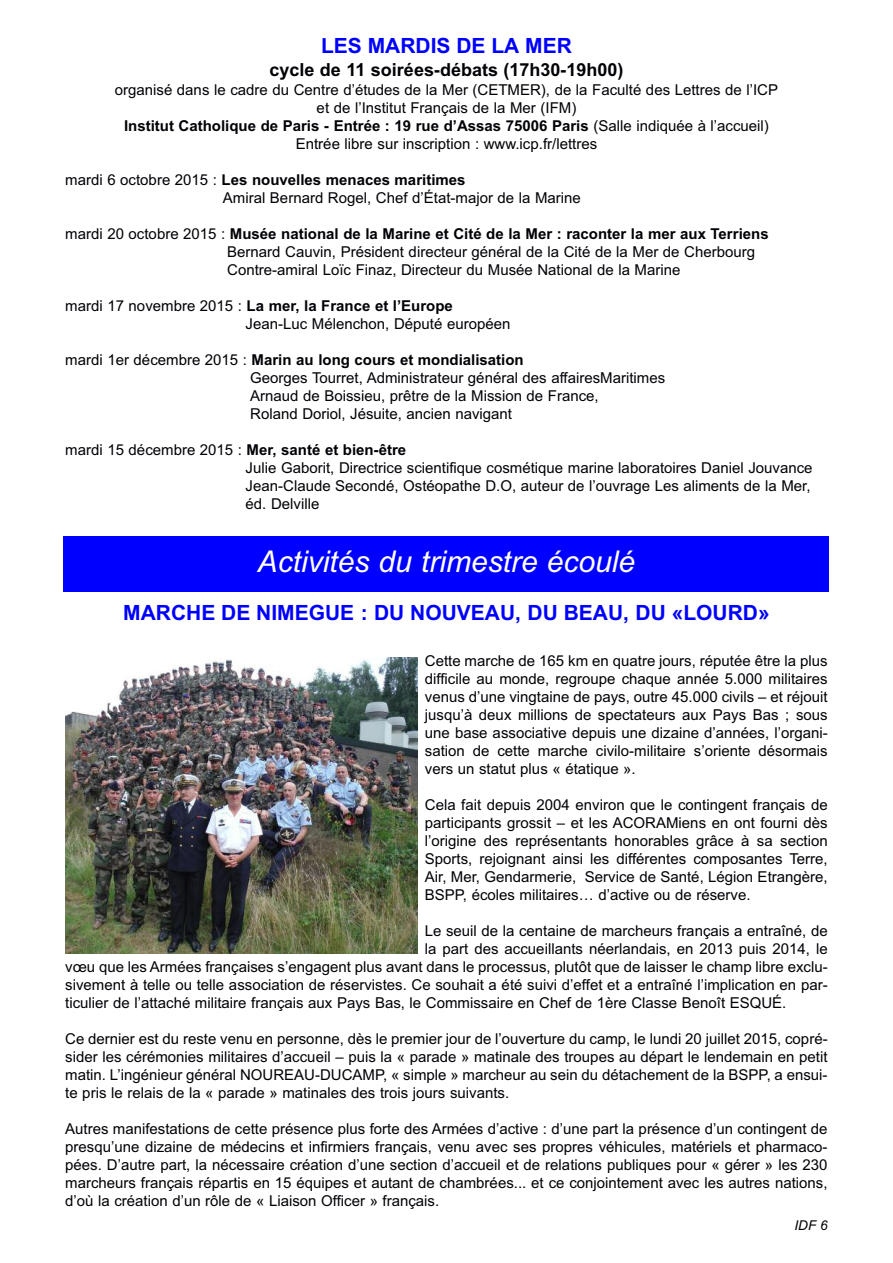
<style>
.page{position:relative;width:893px;height:1263px;background:#fff}
.page>*{position:absolute;margin:0;border:0;box-sizing:border-box;transform-origin:0 0}
.t1{font:italic 30px "Arial";color:#fff}
.t2{font:700 21px "Arial";color:#00f}
.t3{font:700 18px "Arial";color:#000006}
.t4{font:15px/18px "Arial";color:#000006}
.t5{font:italic 13.5px "Arial";color:#000006}
.s1{font-weight:700}
</style>
<div class="page">
<div style="left:64px;top:536px;width:765px;height:56px;background:#00f"></div>
<img style="left:65px;top:657px;width:352px;height:296px">
<h2 class="t2" style="left:321px;top:33px;width:252px">LES MARDIS DE LA MER</h2>
<p class="t3" style="left:269px;top:59px;width:356px">cycle de 11 soirées-débats (17h30-19h00)</p>
<p class="t4" style="left:115px;top:81px;width:665px;text-align:center">organisé dans le cadre du Centre d’études de la Mer (CETMER), de la Faculté des Lettres de l’ICP et de l’Institut Français de la Mer (IFM)<br><span class="s1">Institut Catholique de Paris - Entrée : 19 rue d’Assas 75006 Paris</span> (Salle indiquée à l’accueil)<br>Entrée libre sur inscription : www.icp.fr/lettres</p>
<p class="t4" style="left:223px;top:171px;width:360px;text-indent:-158px">mardi 6 octobre 2015 : <span class="s1">Les nouvelles menaces maritimes<br></span>Amiral Bernard Rogel, Chef d’État-major de la Marine</p>
<p class="t4" style="left:227px;top:225px;width:543px;text-indent:-162px">mardi 20 octobre 2015 : <span class="s1">Musée national de la Marine et Cité de la Mer : raconter la mer aux Terriens<br></span>Bernard Cauvin, Président directeur général de la Cité de la Mer de Cherbourg<br>Contre-amiral Loïc Finaz, Directeur du Musée National de la Marine</p>
<p class="t4" style="left:246px;top:297px;width:266px;text-indent:-180px">mardi 17 novembre 2015 : <span class="s1">La mer, la France et l’Europe<br></span>Jean-Luc Mélenchon, Député européen</p>
<p class="t4" style="left:250px;top:351px;width:417px;text-indent:-185px">mardi 1er décembre 2015 : <span class="s1">Marin au long cours et mondialisation<br></span>Georges Tourret, Administrateur général des affairesMaritimes Arnaud de Boissieu, prêtre de la Mission de France,<br>Roland Doriol, Jésuite, ancien navigant</p>
<p class="t4" style="left:246px;top:441px;width:568px;text-indent:-180px">mardi 15 décembre 2015 : <span class="s1">Mer, santé et bien-être<br></span>Julie Gaborit, Directrice scientifique cosmétique marine laboratoires Daniel Jouvance Jean-Claude Secondé, Ostéopathe D.O, auteur de l’ouvrage Les aliments de la Mer, éd. Delville</p>
<h1 class="t1" style="left:258px;top:544px;width:379px">Activités du trimestre écoulé</h1>
<h2 class="t2" style="left:123px;top:600px;width:648px">MARCHE DE NIMEGUE : DU NOUVEAU, DU BEAU, DU «LOURD»</h2>
<p class="t4" style="left:425px;top:652px;width:404px;text-align:justify">Cette marche de 165 km en quatre jours, réputée être la plus difficile au monde, regroupe chaque année 5.000 militaires venus d’une vingtaine de pays, outre 45.000 civils – et réjouit jusqu’à deux millions de spectateurs aux Pays Bas ; sous une base associative depuis une dizaine d’années, l’organi&shy;sation de cette marche civilo-militaire s’oriente désormais vers un statut plus « étatique ».</p>
<p class="t4" style="left:425px;top:796px;width:404px;text-align:justify">Cela fait depuis 2004 environ que le contingent français de participants grossit – et les ACORAMiens en ont fourni dès l’origine des représentants honorables grâce à sa section Sports, rejoignant ainsi les différentes composantes Terre, Air, Mer, Gendarmerie, Service de Santé, Légion Etrangère, BSPP, écoles militaires… d’active ou de réserve.</p>
<p class="t4" style="left:425px;top:922px;width:404px">Le seuil de la centaine de marcheurs français a entraîné, de</p>
<p class="t4" style="left:425px;top:940px;width:404px">la part des accueillants néerlandais, en 2013 puis 2014, le</p>
<p class="t4" style="left:65px;top:958px;width:764px">vœu que les Armées françaises s’engagent plus avant dans le processus, plutôt que de laisser le champ libre exclu-</p>
<p class="t4" style="left:65px;top:976px;width:764px">sivement à telle ou telle association de réservistes. Ce souhait a été suivi d’effet et a entraîné l’implication en par-</p>
<p class="t4" style="left:65px;top:994px;width:723px">ticulier de l’attaché militaire français aux Pays Bas, le Commissaire en Chef de 1ère Classe Benoît ESQUÉ.</p>
<p class="t4" style="left:65px;top:1030px;width:764px;text-align:justify">Ce dernier est du reste venu en personne, dès le premier jour de l’ouverture du camp, le lundi 20 juillet 2015, copré&shy;sider les cérémonies militaires d’accueil – puis la « parade » matinale des troupes au départ le lendemain en petit matin. L’ingénieur général NOUREAU-DUCAMP, « simple » marcheur au sein du détachement de la BSPP, a ensui&shy;te pris le relais de la « parade » matinales des trois jours suivants.</p>
<p class="t4" style="left:65px;top:1120px;width:764px;text-align:justify">Autres manifestations de cette présence plus forte des Armées d’active : d’une part la présence d’un contingent de presqu’une dizaine de médecins et infirmiers français, venu avec ses propres véhicules, matériels et pharmaco&shy;pées. D’autre part, la nécessaire création d’une section d’accueil et de relations publiques pour « gérer » les 230 marcheurs français répartis en 15 équipes et autant de chambrées... et ce conjointement avec les autres nations, d’où la création d’un rôle de « Liaison Officer » français.</p>
<p class="t5" style="left:794px;top:1218px;width:35px">IDF 6</p>
</div>
